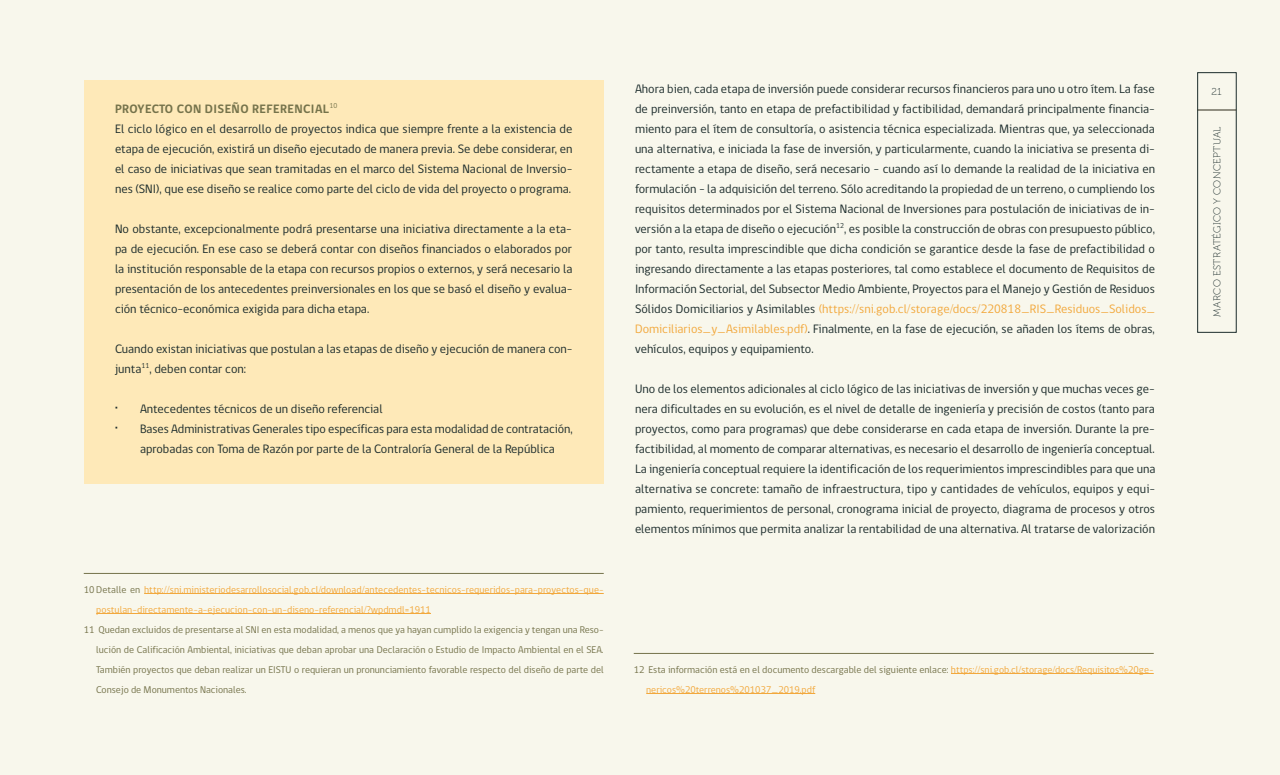
<style>
.page{position:relative;width:1280px;height:775px;background:#f8f7ec}
.page>*{position:absolute;margin:0;border:0;box-sizing:border-box;transform-origin:0 0}
.t1{font:12.5px/20px "gob CL";color:#1b2b2b;text-align:justify}
.t2{font:10px/20px "gob CL";color:#75734b;text-align:justify}
.t3{font:10px/20px "gob CL";color:#f2a83c}
.t4{font:10px "Museo 100";letter-spacing:.035em;color:#1b2b2b}
.s1{font-weight:700;color:#75734b}
.s2{font-weight:700}
.s3{color:#75734b}
.s4{color:#f2a83c}
</style>
<div class="page">
<div style="left:84px;top:80px;width:520px;height:404px;background:#fee9b8"></div>
<hr style="left:1198px;top:110px;width:38px;height:1px;background:#2b2919">
<hr style="left:84px;top:573px;width:520px;height:1px;background:#75734b">
<hr style="left:144px;top:593px;width:460px;height:1px;background:#f2a83c">
<hr style="left:96px;top:613px;width:335px;height:1px;background:#f2a83c">
<hr style="left:634px;top:653px;width:520px;height:1px;background:#75734b">
<hr style="left:951px;top:673px;width:203px;height:1px;background:#f2a83c">
<hr style="left:646px;top:693px;width:169px;height:1px;background:#f2a83c">
<p class="t1" style="left:115px;top:99px;width:459px;text-align:left"><span class="s1">PROYECTO CON DISEÑO REFERENCIAL</span><sup>10<br></sup>El ciclo lógico en el desarrollo de proyectos indica que siempre frente a la existencia de etapa de ejecución, existirá un diseño ejecutado de manera previa. Se debe considerar, en el caso de iniciativas que sean tramitadas en el marco del Sistema Nacional de Inversio&shy;nes (SNI), que ese diseño se realice como parte del ciclo de vida del proyecto o programa.</p>
<p class="t1" style="left:115px;top:219px;width:459px">No obstante, excepcionalmente podrá presentarse una iniciativa directamente a la eta&shy;pa de ejecución. En ese caso se deberá contar con diseños financiados o elaborados por la institución responsable de la etapa con recursos propios o externos, y será necesario la presentación de los antecedentes preinversionales en los que se basó el diseño y evalua&shy;ción técnico-económica exigida para dicha etapa.</p>
<p class="t1" style="left:115px;top:339px;width:459px">Cuando existan iniciativas que postulan a las etapas de diseño y ejecución de manera con&shy;junta<sup>11</sup>, deben contar con:</p>
<p class="t1" style="left:115px;top:399px;width:269px"><span class="s2">·</span> Antecedentes técnicos de un diseño referencial</p>
<p class="t1" style="left:115px;top:419px;width:459px"><span class="s2">·</span> Bases Administrativas Generales tipo específicas para esta modalidad de contratación,</p>
<p class="t1" style="left:140px;top:439px;width:417px">aprobadas con Toma de Razón por parte de la Contraloría General de la República</p>
<p class="t3" style="left:96px;top:579px;width:509px;text-indent:-12px"><span class="s3">10 Detalle en</span> http://sni.ministeriodesarrollosocial.gob.cl/download/antecedentes-tecnicos-requeridos-para-proyectos-que&shy;postulan-directamente-a-ejecucion-con-un-diseno-referencial/?wpdmdl=1911</p>
<p class="t2" style="left:96px;top:619px;width:509px;text-indent:-12px">11 Quedan excluidos de presentarse al SNI en esta modalidad, a menos que ya hayan cumplido la exigencia y tengan una Reso&shy;lución de Calificación Ambiental, iniciativas que deban aprobar una Declaración o Estudio de Impacto Ambiental en el SEA.<br>También proyectos que deban realizar un EISTU o requieran un pronunciamiento favorable respecto del diseño de parte del Consejo de Monumentos Nacionales.</p>
<p class="t1" style="left:635px;top:79px;width:522px">Ahora bien, cada etapa de inversión puede considerar recursos financieros para uno u otro ítem. La fase de preinversión, tanto en etapa de prefactibilidad y factibilidad, demandará principalmente financia&shy;miento para el ítem de consultoría, o asistencia técnica especializada. Mientras que, ya seleccionada una alternativa, e iniciada la fase de inversión, y particularmente, cuando la iniciativa se presenta di&shy;rectamente a etapa de diseño, será necesario – cuando así lo demande la realidad de la iniciativa en formulación – la adquisición del terreno. Sólo acreditando la propiedad de un terreno, o cumpliendo los requisitos determinados por el Sistema Nacional de Inversiones para postulación de iniciativas de in&shy;versión a la etapa de diseño o ejecución<sup>12</sup>, es posible la construcción de obras con presupuesto público, por tanto, resulta imprescindible que dicha condición se garantice desde la fase de prefactibilidad o ingresando directamente a las etapas posteriores, tal como establece el documento de Requisitos de Información Sectorial, del Subsector Medio Ambiente, Proyectos para el Manejo y Gestión de Residuos Sólidos Domiciliarios y Asimilables <span class="s4">(https://sni.gob.cl/storage/docs/220818_RIS_Residuos_Solidos_ Domiciliarios_y_Asimilables.pdf)</span>. Finalmente, en la fase de ejecución, se añaden los ítems de obras, vehículos, equipos y equipamiento.</p>
<p class="t1" style="left:635px;top:379px;width:522px">Uno de los elementos adicionales al ciclo lógico de las iniciativas de inversión y que muchas veces ge&shy;nera dificultades en su evolución, es el nivel de detalle de ingeniería y precisión de costos (tanto para proyectos, como para programas) que debe considerarse en cada etapa de inversión. Durante la pre&shy;factibilidad, al momento de comparar alternativas, es necesario el desarrollo de ingeniería conceptual.<br>La ingeniería conceptual requiere la identificación de los requerimientos imprescindibles para que una alternativa se concrete: tamaño de infraestructura, tipo y cantidades de vehículos, equipos y equi&shy;pamiento, requerimientos de personal, cronograma inicial de proyecto, diagrama de procesos y otros elementos mínimos que permita analizar la rentabilidad de una alternativa. Al tratarse de valorización</p>
<p class="t3" style="left:646px;top:659px;width:509px;text-indent:-12px"><span class="s3">12 Esta información está en el documento descargable del siguiente enlace:</span> https://sni.gob.cl/storage/docs/Requisitos%20ge&shy;nericos%20terrenos%201037_2019.pdf</p>
<p class="t4" style="left:1211px;top:86px;width:12px">21</p>
<p class="t4" style="left:1212px;top:317px;width:192px;rotate:-90deg">MARCO ESTRATÉGICO Y CONCEPTUAL</p>
</div>
